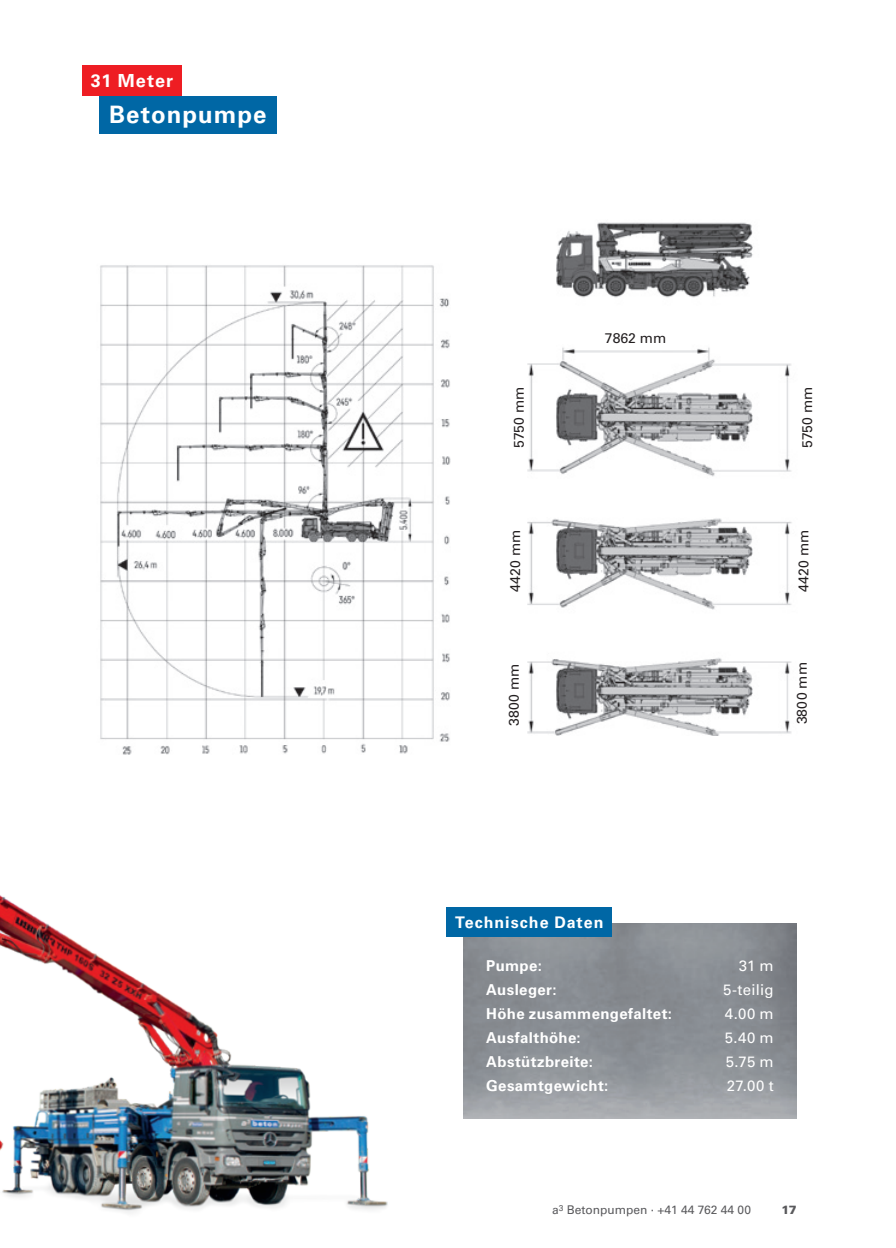
<style>
.page{position:relative;width:896px;height:1248px;background:#fff}
.page>*{position:absolute;margin:0;border:0;box-sizing:border-box;transform-origin:0 0}
.t1{font:700 24px "Univers LT Std";letter-spacing:.045em;color:#fff}
.t2{font:700 18px "Univers LT Std";letter-spacing:.06em;color:#fff}
.t3{font:700 16px "Univers LT Std";letter-spacing:.065em;color:#fff}
.t4{font:700 15px "Univers LT Std";letter-spacing:.025em;color:#fff}
.t5{font:15px "Univers LT Std";letter-spacing:.02em;color:#fff}
.t6{font:14px "Univers LT Std";color:#231f20}
.t7{font:12px "Univers LT Std";color:#5a5a5d}
.t8{font:900 12px "Univers LT Std";color:#5a5a5d}
</style>
<div class="page">
<img style="left:100px;top:265px;width:350px;height:490px">
<img style="left:527px;top:222px;width:265px;height:513px">
<div style="left:82px;top:66px;width:100px;height:30px;background:#ee1d23"></div>
<div style="left:99px;top:96px;width:178px;height:37px;background:#0067a5"></div>
<img style="left:463px;top:923px;width:334px;height:195px">
<div style="left:446px;top:907px;width:166px;height:29px;background:#0067a5"></div>
<img style="left:0;top:895px;width:388px;height:318px">
<p class="t2" style="left:91px;top:70px;width:84px">31 Meter</p>
<h1 class="t1" style="left:109px;top:101px;width:159px">Betonpumpe</h1>
<p class="t6" style="left:511px;top:448px;width:63px;rotate:-90deg">5750 mm</p>
<p class="t6" style="left:507px;top:591px;width:63px;rotate:-90deg">4420 mm</p>
<p class="t6" style="left:505px;top:725px;width:64px;rotate:-90deg">3800 mm</p>
<p class="t6" style="left:605px;top:330px;width:63px">7862 mm</p>
<p class="t6" style="left:799px;top:448px;width:63px;rotate:-90deg">5750 mm</p>
<p class="t6" style="left:795px;top:591px;width:63px;rotate:-90deg">4420 mm</p>
<p class="t6" style="left:793px;top:724px;width:64px;rotate:-90deg">3800 mm</p>
<p class="t3" style="left:455px;top:912px;width:150px">Technische Daten</p>
<p class="t4" style="left:486px;top:956px;width:57px">Pumpe:</p>
<p class="t5" style="left:739px;top:956px;width:36px">31 m</p>
<p class="t4" style="left:486px;top:980px;width:72px">Ausleger:</p>
<p class="t5" style="left:723px;top:980px;width:52px">5-teilig</p>
<p class="t4" style="left:486px;top:1004px;width:187px">Höhe zusammengefaltet:</p>
<p class="t5" style="left:725px;top:1004px;width:50px">4.00 m</p>
<p class="t4" style="left:486px;top:1028px;width:96px">Ausfalthöhe:</p>
<p class="t5" style="left:725px;top:1028px;width:50px">5.40 m</p>
<p class="t4" style="left:486px;top:1052px;width:108px">Abstützbreite:</p>
<p class="t5" style="left:726px;top:1052px;width:49px">5.75 m</p>
<p class="t4" style="left:486px;top:1076px;width:124px">Gesamtgewicht:</p>
<p class="t5" style="left:727px;top:1076px;width:48px">27.00 t</p>
<p class="t7" style="left:552px;top:1202px;width:201px">a<sup>3</sup> Betonpumpen · +41 44 762 44 00</p>
<p class="t8" style="left:781px;top:1201px;width:17px">17</p>
</div>
